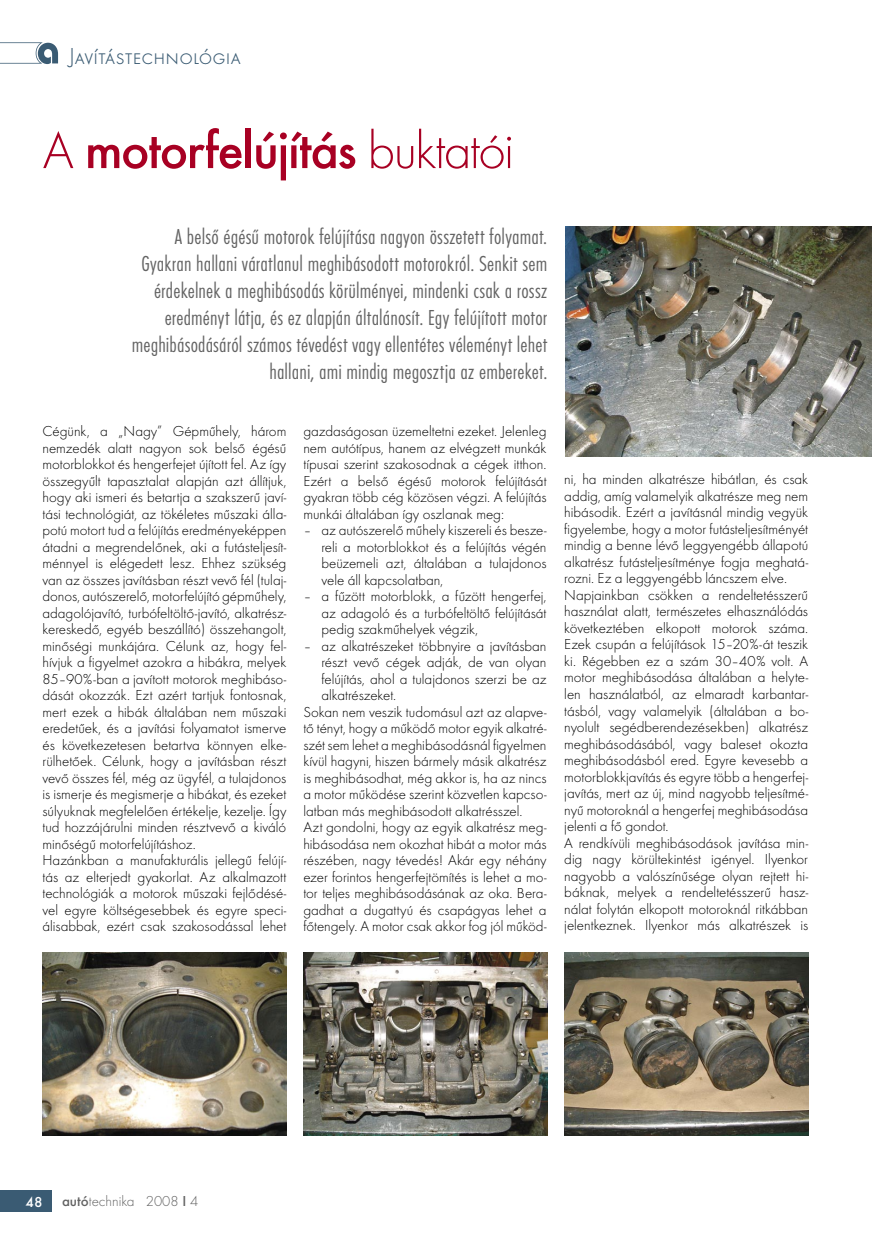
<style>
.page{position:relative;width:872px;height:1246px;background:#fff}
.page>*{position:absolute;margin:0;border:0;box-sizing:border-box;transform-origin:0 0}
.cim{font:500 54px "Futura TOT";letter-spacing:-.025em;color:#a80023}
.fülcim{font:300 24px "Futura TOT";color:#3a5b73}
.lead{font:22.5px/27px "Futura TOT Lig Con";letter-spacing:.005em;color:#636363;text-align:right}
.szöveg{font:300 15px/16.5px "Futura TOT";letter-spacing:-.005em;color:#000;text-align:justify}
.t1{font:300 15px "Futura TOT";color:#636363}
.t2{font:500 15px "Futura TOT";color:#fff}
.s1{font-weight:300}
.s2{font-weight:500}
</style>
<div class="page">
<div style="left:0;top:1191px;width:51px;height:21px;background:#3a5b73"></div>
<svg style="left:0;top:42px;width:58px;height:22px"></svg>
<img style="left:303px;top:952px;width:244px;height:183px">
<img style="left:43px;top:952px;width:243px;height:183px">
<img style="left:564px;top:952px;width:244px;height:183px">
<img style="left:565px;top:226px;width:307px;height:230px">
<p class="fülcim" style="left:68px;top:43px;width:174px">JAVÍTÁSTECHNOLÓGIA</p>
<p class="cim" style="left:43px;top:118px;width:473px"><span class="s1">A</span> motorfelújítás <span class="s1">buktatói</span></p>
<p class="lead" style="left:132px;top:223px;width:417px">A belső égésű motorok felújítása nagyon összetett folyamat.<br>Gyakran hallani váratlanul meghibásodott motorokról. Senkit sem érdekelnek a meghibásodás körülményei, mindenki csak a rossz eredményt látja, és ez alapján általánosít. Egy felújított motor meghibásodásáról számos tévedést vagy ellentétes véleményt lehet hallani, ami mindig megosztja az embereket.</p>
<p class="szöveg" style="left:43px;top:423px;width:245px">Cégünk, a „Nagy” Gépműhely, három nemzedék alatt nagyon sok belső égésű motorblokkot és hengerfejet újított fel. Az így összegyűlt tapasztalat alapján azt állítjuk, hogy aki ismeri és betartja a szakszerű javí&shy;tási technológiát, az tökéletes műszaki álla&shy;potú motort tud a felújítás eredményeképpen átadni a megrendelőnek, aki a futásteljesít&shy;ménnyel is elégedett lesz. Ehhez szükség van az összes javításban részt vevő fél (tulaj&shy;donos, autószerelő, motorfelújító gépműhely, adagolójavító, turbófeltöltő-javító, alkatrész&shy;kereskedő, egyéb beszállító) összehangolt, minőségi munkájára. Célunk az, hogy fel&shy;hívjuk a figyelmet azokra a hibákra, melyek 85–90%-ban a javított motorok meghibáso&shy;dását okozzák. Ezt azért tartjuk fontosnak, mert ezek a hibák általában nem műszaki eredetűek, és a javítási folyamatot ismerve és következetesen betartva könnyen elke&shy;rülhetőek. Célunk, hogy a javításban részt vevő összes fél, még az ügyfél, a tulajdonos is ismerje és megismerje a hibákat, és ezeket súlyuknak megfelelően értékelje, kezelje. Így tud hozzájárulni minden résztvevő a kiváló minőségű motorfelújításhoz.</p>
<p class="szöveg" style="left:43px;top:852px;width:245px">Hazánkban a manufakturális jellegű felújí&shy;tás az elterjedt gyakorlat. Az alkalmazott technológiák a motorok műszaki fejlődésé&shy;vel egyre költségesebbek és egyre speci&shy;álisabbak, ezért csak szakosodással lehet</p>
<p class="szöveg" style="left:303px;top:423px;width:245px">gazdaságosan üzemeltetni ezeket. Jelenleg nem autótípus, hanem az elvégzett munkák típusai szerint szakosodnak a cégek itthon.<br>Ezért a belső égésű motorok felújítását gyakran több cég közösen végzi. A felújítás munkái általában így oszlanak meg:</p>
<p class="szöveg" style="left:321px;top:522px;width:227px;text-indent:-18px">– az autószerelő műhely kiszereli és besze&shy;reli a motorblokkot és a felújítás végén beüzemeli azt, általában a tulajdonos vele áll kapcsolatban,</p>
<p class="szöveg" style="left:321px;top:588px;width:227px;text-indent:-18px">– a fűzött motorblokk, a fűzött hengerfej, az adagoló és a turbófeltöltő felújítását pedig szakműhelyek végzik,</p>
<p class="szöveg" style="left:321px;top:638px;width:227px;text-indent:-18px">– az alkatrészeket többnyire a javításban részt vevő cégek adják, de van olyan felújítás, ahol a tulajdonos szerzi be az alkatrészeket.</p>
<p class="szöveg" style="left:303px;top:704px;width:245px">Sokan nem veszik tudomásul azt az alapve&shy;tő tényt, hogy a működő motor egyik alkatré&shy;szét sem lehet a meghibásodásnál figyelmen kívül hagyni, hiszen bármely másik alkatrész is meghibásodhat, még akkor is, ha az nincs a motor működése szerint közvetlen kapcso&shy;latban más meghibásodott alkatrésszel.</p>
<p class="szöveg" style="left:303px;top:819px;width:245px">Azt gondolni, hogy az egyik alkatrész meg&shy;hibásodása nem okozhat hibát a motor más részében, nagy tévedés! Akár egy néhány ezer forintos hengerfejtömítés is lehet a mo&shy;tor teljes meghibásodásának az oka. Bera&shy;gadhat a dugattyú és csapágyas lehet a főtengely. A motor csak akkor fog jól működ-</p>
<p class="szöveg" style="left:564px;top:471px;width:245px">ni, ha minden alkatrésze hibátlan, és csak addig, amíg valamelyik alkatrésze meg nem hibásodik. Ezért a javításnál mindig vegyük figyelembe, hogy a motor futásteljesítményét mindig a benne lévő leggyengébb állapotú alkatrész futásteljesítménye fogja meghatá&shy;rozni. Ez a leggyengébb láncszem elve.</p>
<p class="szöveg" style="left:564px;top:587px;width:245px">Napjainkban csökken a rendeltetésszerű használat alatt, természetes elhasználódás következtében elkopott motorok száma.<br>Ezek csupán a felújítások 15–20%-át teszik ki. Régebben ez a szám 30–40% volt. A motor meghibásodása általában a helyte&shy;len használatból, az elmaradt karbantar&shy;tásból, vagy valamelyik (általában a bo&shy;nyolult segédberendezésekben) alkatrész meghibásodásából, vagy baleset okozta meghibásodásból ered. Egyre kevesebb a motorblokkjavítás és egyre több a hengerfej&shy;javítás, mert az új, mind nagyobb teljesítmé&shy;nyű motoroknál a hengerfej meghibásodása jelenti a fő gondot.</p>
<p class="szöveg" style="left:564px;top:834px;width:245px">A rendkívüli meghibásodások javítása min&shy;dig nagy körültekintést igényel. Ilyenkor nagyobb a valószínűsége olyan rejtett hi&shy;báknak, melyek a rendeltetésszerű hasz&shy;nálat folytán elkopott motoroknál ritkábban jelentkeznek. Ilyenkor más alkatrészek is</p>
<p class="t2" style="left:26px;top:1193px;width:19px">48</p>
<p class="t1" style="left:62px;top:1193px;width:138px"><span class="s2">autó</span>technika 2008 <span class="s2">I</span> 4</p>
</div>
